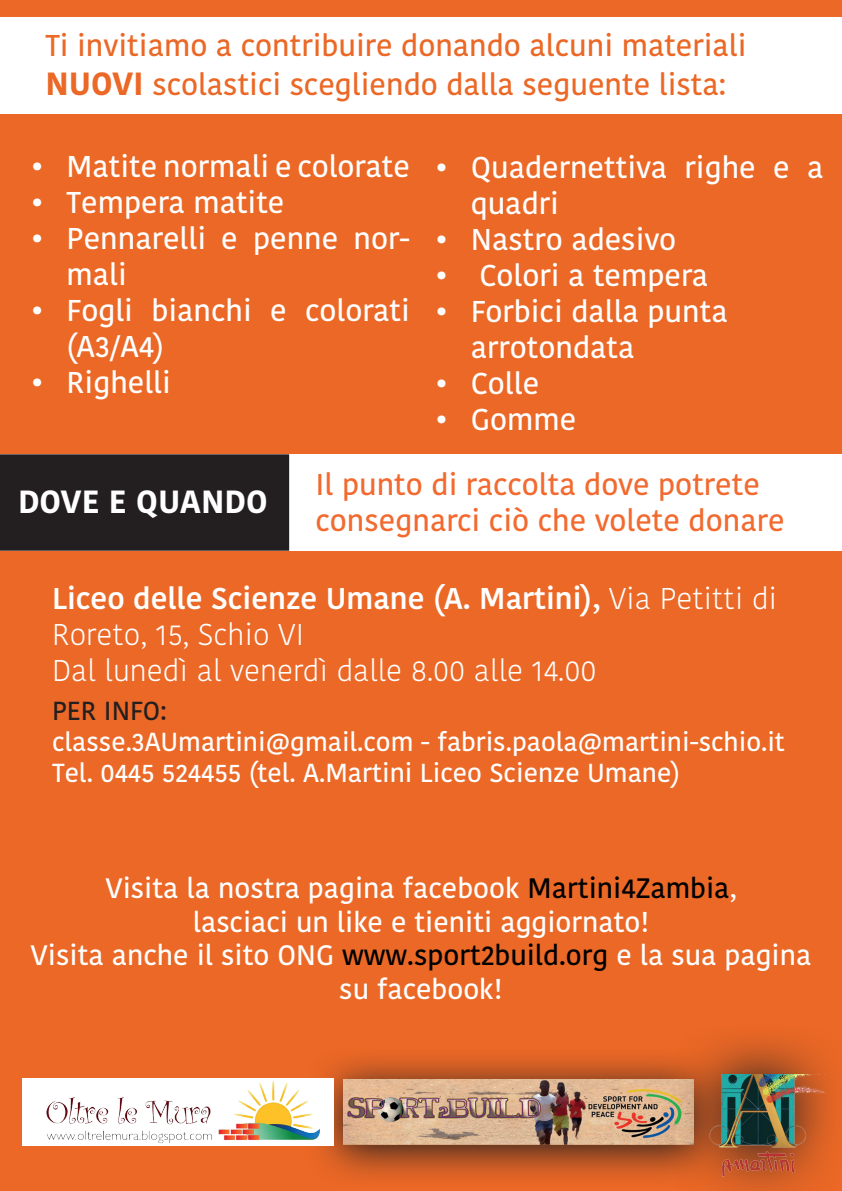
<style>
.page{position:relative;width:842px;height:1191px;background:#eb6826}
.page>*{position:absolute;margin:0;border:0;box-sizing:border-box;transform-origin:0 0}
.t1{font:700 32px "Kohinoor Bangla";color:#fff}
.t2{font:500 30px/36px "Kohinoor Bangla";color:#fff}
.t3{font:300 30px/36px "Kohinoor Bangla";color:#fff}
.t4{font:500 30px/38.4px "Kohinoor Bangla";color:#eb6826}
.t5{font:500 30px/36px "Kohinoor Bangla";color:#f26a2f}
.t6{font:500 28px/33.6px "Kohinoor Bangla";color:#fff;text-align:center}
.t7{font:500 26px/31.2px "Kohinoor Bangla";color:#fff}
.t8{font:500 26px "Kohinoor Bangla";color:#231f20}
.s1{font-weight:700;font-size:32px}
.s2{font-weight:600}
.s3{color:#000001}
</style>
<div class="page">
<div style="left:0;top:17px;width:842px;height:97px;background:#fff"></div>
<div style="left:0;top:454px;width:842px;height:97px;background:#fff"></div>
<div style="left:0;top:454px;width:289px;height:97px;background:#231f20"></div>
<svg style="left:305px;top:1057px;width:365px;height:121px"></svg>
<img style="left:344px;top:1079px;width:326px;height:65px">
<svg style="left:670px;top:1038px;width:162px;height:153px"></svg>
<img style="left:710px;top:1074px;width:117px;height:110px">
<div style="left:22px;top:1078px;width:311px;height:67px;background:#fff"></div>
<img style="left:46px;top:1071px;width:283px;height:73px">
<p class="t4" style="left:45px;top:26px;width:703px">Ti invitiamo a contribuire donando alcuni materiali<br><span class="s1">NUOVI</span> scolastici scegliendo dalla seguente lista:</p>
<p class="t2" style="left:31px;top:148px;width:381px">• Matite normali e colorate</p>
<p class="t2" style="left:31px;top:184px;width:255px">• Tempera matite</p>
<p class="t2" style="left:67px;top:220px;width:345px;text-indent:-36px">• Pennarelli e penne nor&shy;mali</p>
<p class="t2" style="left:67px;top:292px;width:345px;text-indent:-36px">• Fogli bianchi e colorati (A3/A4)</p>
<p class="t2" style="left:31px;top:364px;width:142px">• Righelli</p>
<p class="t2" style="left:471px;top:149px;width:354px;text-indent:-36px">• Quadernettiva righe e a quadri</p>
<p class="t2" style="left:435px;top:221px;width:243px">• Nastro adesivo</p>
<p class="t2" style="left:435px;top:257px;width:275px">• Colori a tempera</p>
<p class="t2" style="left:471px;top:293px;width:258px;text-indent:-36px">• Forbici dalla punta arrotondata</p>
<p class="t2" style="left:435px;top:365px;width:106px">• Colle</p>
<p class="t2" style="left:435px;top:401px;width:143px">• Gomme</p>
<p class="t1" style="left:18px;top:473px;width:251px">DOVE E QUANDO</p>
<p class="t5" style="left:316px;top:465px;width:470px">Il punto di raccolta dove potrete consegnarci ciò che volete donare</p>
<p class="t3" style="left:52px;top:580px;width:727px"><span class="s2">Liceo delle Scienze Umane (A. Martini),</span> Via Petitti di<br>Roreto, 15, Schio VI<br>Dal lunedì al venerdì dalle 8.00 alle 14.00</p>
<p class="t8" style="left:52px;top:690px;width:116px">PER INFO:</p>
<p class="t7" style="left:52px;top:725px;width:734px">classe.3AUmartini@gmail.com - fabris.paola@martini-schio.it<br>Tel. 0445 524455 (tel. A.Martini Liceo Scienze Umane)</p>
<p class="t6" style="left:31px;top:870px;width:782px">Visita la nostra pagina facebook <span class="s3">Martini4Zambia</span>,<br>lasciaci un like e tieniti aggiornato!<br>Visita anche il sito ONG <span class="s3">www.sport2build.org</span> e la sua pagina su facebook!</p>
</div>
